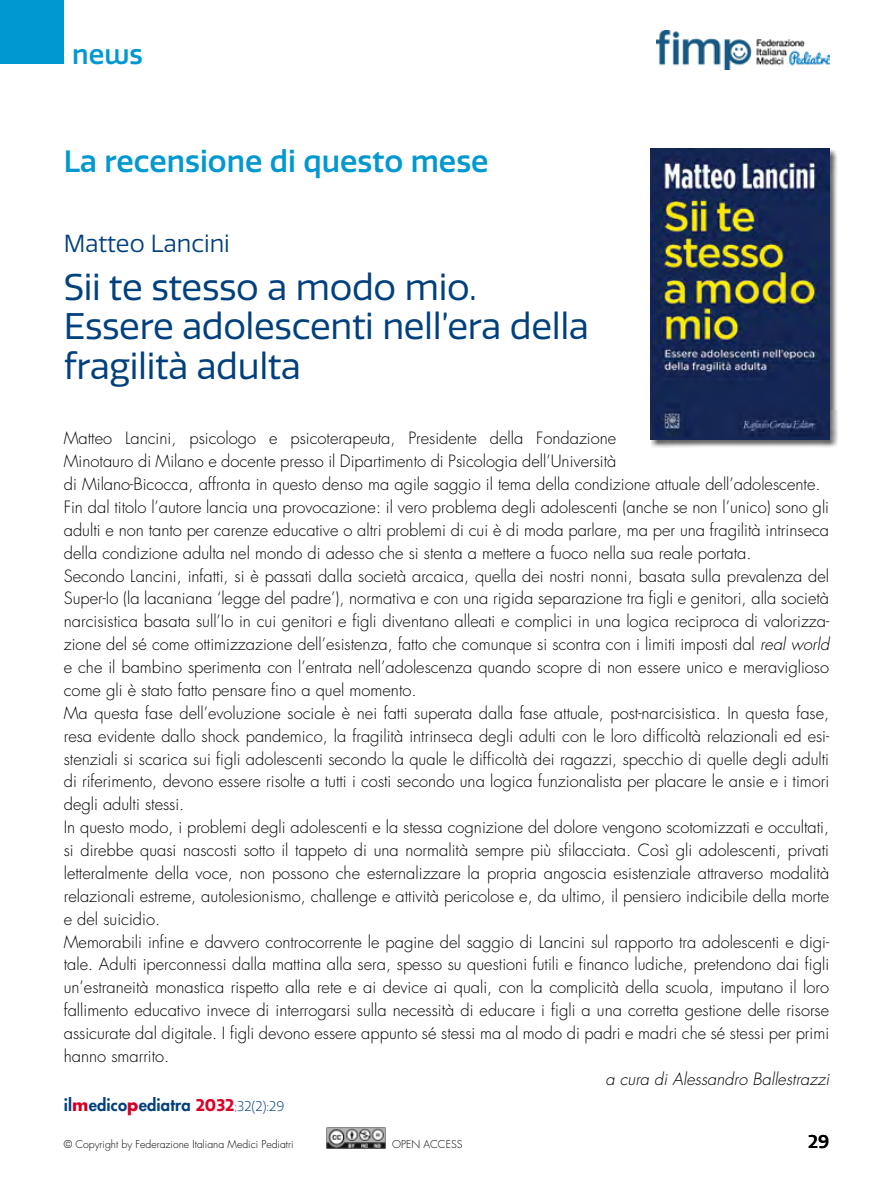
<style>
.page{position:relative;width:893px;height:1191px;background:#fff}
.page>*{position:absolute;margin:0;border:0;box-sizing:border-box;transform-origin:0 0}
.t1{font:36px/39.3px "Quatro";letter-spacing:-.01em;color:#00407d}
.t2{font:500 30px "Quatro";color:#0098d0}
.t3{font:500 27px "Quatro";color:#0098d0}
.t4{font:24px "Quatro";color:#00407d}
.t5{font:500 18px "Quatro";color:#000}
.t6{font:300 16.5px/22.8px "Futura Std";color:#000}
.t7{font:800 16.5px "Futura Std";letter-spacing:.01em;color:#00407d}
.t8{font:italic 300 16.5px "Futura Std";color:#000}
.t9{font:300 10.5px "Futura Std";color:#000}
.s1{font-style:italic}
.s2{font-weight:700;color:#d20027}
.s3{font-family:"Quatro";font-weight:700;color:#dd0028}
.s4{font-family:"Quatro";font-weight:300;font-size:13.5px}
</style>
<div class="page">
<div style="left:0;top:0;width:64px;height:64px;background:#0098d0"></div>
<img style="left:656px;top:31px;width:173px;height:38px">
<img style="left:326px;top:1127px;width:60px;height:21px">
<div style="left:651px;top:150px;width:186px;height:298px;background:#000;opacity:.6"></div>
<img style="left:650px;top:149px;width:179px;height:291px">
<h3 class="t3" style="left:72px;top:39px;width:72px">news</h3>
<h2 class="t2" style="left:64px;top:144px;width:426px">La recensione di questo mese</h2>
<h3 class="t4" style="left:64px;top:230px;width:168px">Matteo Lancini</h3>
<h1 class="t1" style="left:64px;top:268px;width:527px">Sii te stesso a modo mio.<br>Essere adolescenti nell’era della fragilità adulta</h1>
<p class="t6" style="left:64px;top:427px;width:767px">Matteo Lancini, psicologo e psicoterapeuta, Presidente della Fondazione<br>Minotauro di Milano e docente presso il Dipartimento di Psicologia dell’Università<br>di Milano-Bicocca, affronta in questo denso ma agile saggio il tema della condizione attuale dell’adolescente.<br>Fin dal titolo l’autore lancia una provocazione: il vero problema degli adolescenti (anche se non l’unico) sono gli adulti e non tanto per carenze educative o altri problemi di cui è di moda parlare, ma per una fragilità intrinseca della condizione adulta nel mondo di adesso che si stenta a mettere a fuoco nella sua reale portata.<br>Secondo Lancini, infatti, si è passati dalla società arcaica, quella dei nostri nonni, basata sulla prevalenza del Super-Io (la lacaniana ‘legge del padre’), normativa e con una rigida separazione tra figli e genitori, alla società narcisistica basata sull’Io in cui genitori e figli diventano alleati e complici in una logica reciproca di valorizza&shy;zione del sé come ottimizzazione dell’esistenza, fatto che comunque si scontra con i limiti imposti dal <span class="s1">real world </span>e che il bambino sperimenta con l’entrata nell’adolescenza quando scopre di non essere unico e meraviglioso come gli è stato fatto pensare fino a quel momento.<br>Ma questa fase dell’evoluzione sociale è nei fatti superata dalla fase attuale, post-narcisistica. In questa fase, resa evidente dallo shock pandemico, la fragilità intrinseca degli adulti con le loro difficoltà relazionali ed esi&shy;stenziali si scarica sui figli adolescenti secondo la quale le difficoltà dei ragazzi, specchio di quelle degli adulti di riferimento, devono essere risolte a tutti i costi secondo una logica funzionalista per placare le ansie e i timori degli adulti stessi.<br>In questo modo, i problemi degli adolescenti e la stessa cognizione del dolore vengono scotomizzati e occultati, si direbbe quasi nascosti sotto il tappeto di una normalità sempre più sfilacciata. Così gli adolescenti, privati letteralmente della voce, non possono che esternalizzare la propria angoscia esistenziale attraverso modalità relazionali estreme, autolesionismo, challenge e attività pericolose e, da ultimo, il pensiero indicibile della morte e del suicidio.<br>Memorabili infine e davvero controcorrente le pagine del saggio di Lancini sul rapporto tra adolescenti e digi&shy;tale. Adulti iperconnessi dalla mattina alla sera, spesso su questioni futili e financo ludiche, pretendono dai figli un’estraneità monastica rispetto alla rete e ai device ai quali, con la complicità della scuola, imputano il loro fallimento educativo invece di interrogarsi sulla necessità di educare i figli a una corretta gestione delle risorse assicurate dal digitale. I figli devono essere appunto sé stessi ma al modo di padri e madri che sé stessi per primi hanno smarrito.</p>
<p class="t8" style="left:605px;top:1068px;width:225px">a cura di Alessandro Ballestrazzi</p>
<p class="t7" style="left:64px;top:1094px;width:222px">il<span class="s2">m</span>edico<span class="s2">p</span>ediatra <span class="s3">2032</span><span class="s4">;32(2):29</span></p>
<p class="t9" style="left:64px;top:1138px;width:231px">© Copyright by Federazione Italiana Medici Pediatri</p>
<p class="t9" style="left:392px;top:1138px;width:72px">OPEN ACCESS</p>
<p class="t5" style="left:808px;top:1131px;width:23px">29</p>
</div>
